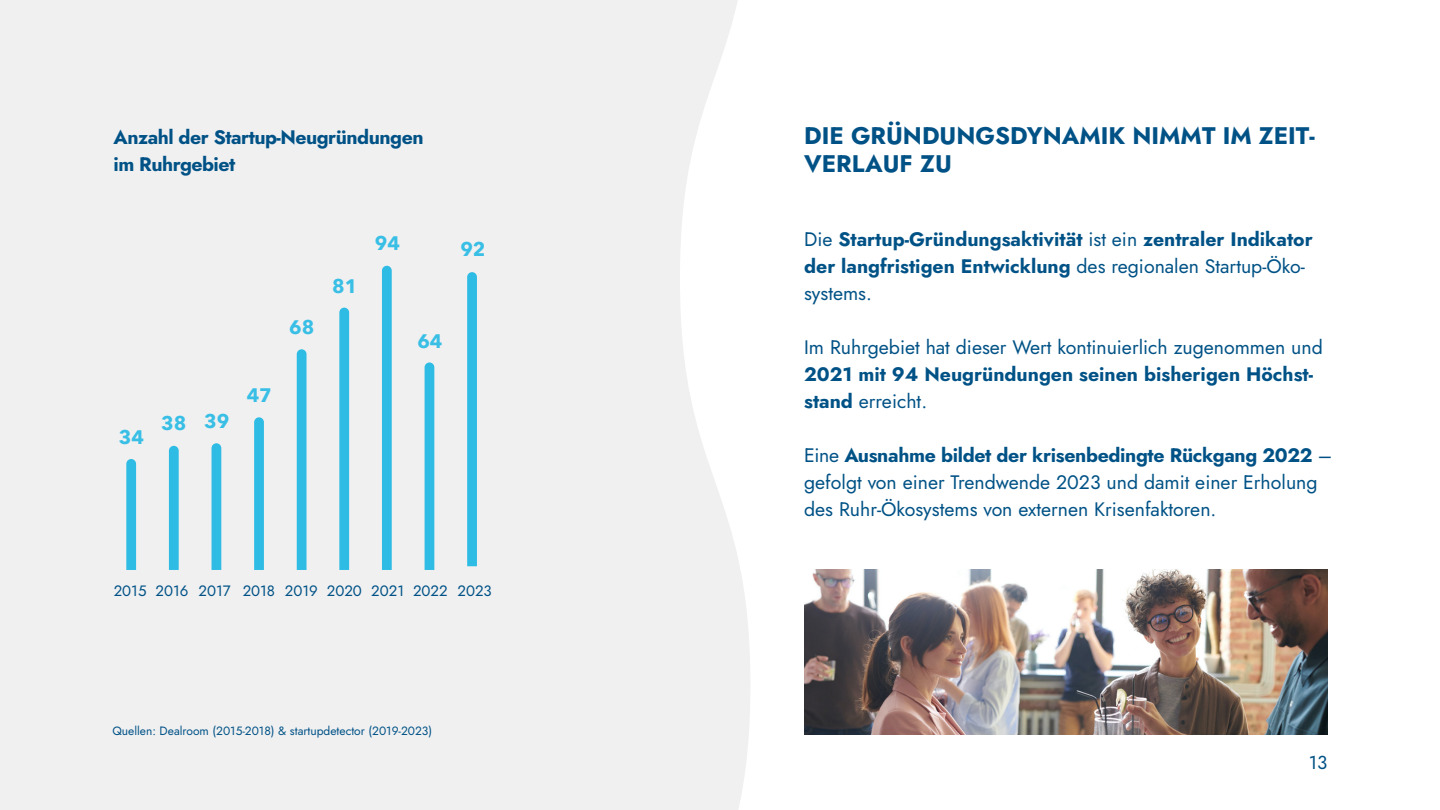
<style>
.page{position:relative;width:1440px;height:810px;background:#fff}
.page>*{position:absolute;margin:0;border:0;box-sizing:border-box;transform-origin:0 0}
.t1{font:24px/28.5px "Jost";color:#005286}
.t2{font:19.5px/27px "Jost";color:#005286}
.t3{font:19.5px/27px "Jost";letter-spacing:-.025em;color:#005286}
.t4{font:700 19.5px "Avenir Next";color:#39bfe5}
.t5{font:18.75px "Jost";color:#005286}
.t6{font:15px "Jost";color:#005286}
.t7{font:12px "Jost";color:#005286}
</style>
<div class="page">
<div style="left:0;top:0;width:750px;height:810px;background:#f0f0f1"></div>
<svg style="left:126px;top:459px;width:10px;height:111px"></svg>
<svg style="left:169px;top:446px;width:10px;height:124px"></svg>
<svg style="left:212px;top:443px;width:9px;height:127px"></svg>
<svg style="left:254px;top:417px;width:10px;height:153px;background:#34bde4"></svg>
<svg style="left:297px;top:349px;width:10px;height:221px;background:#39bee4"></svg>
<svg style="left:339px;top:308px;width:10px;height:262px;background:#36bde4"></svg>
<svg style="left:382px;top:266px;width:10px;height:304px;background:#34bde4"></svg>
<div style="left:425px;top:362px;width:9px;height:208px;background:#2fbce4"></div>
<svg style="left:467px;top:272px;width:10px;height:294px;background:#33bde4"></svg>
<img style="left:804px;top:570px;width:524px;height:165px">
<p class="t3" style="left:114px;top:124px;width:312px">Anzahl der Startup-Neugründungen im Ruhrgebiet</p>
<p class="t4" style="left:289px;top:310px;width:27px">68</p>
<p class="t4" style="left:332px;top:269px;width:27px">81</p>
<p class="t4" style="left:119px;top:420px;width:27px">34</p>
<p class="t4" style="left:161px;top:406px;width:70px">38 39</p>
<p class="t4" style="left:247px;top:378px;width:27px">47</p>
<p class="t4" style="left:375px;top:226px;width:27px">94</p>
<p class="t4" style="left:460px;top:233px;width:27px">92</p>
<p class="t4" style="left:417px;top:324px;width:27px">64</p>
<p class="t6" style="left:114px;top:581px;width:379px">2015 2016 2017 2018 2019 2020 2021 2022 2023</p>
<p class="t7" style="left:112px;top:723px;width:321px">Quellen: Dealroom (2015-2018) &amp; startupdetector (2019-2023)</p>
<p class="t1" style="left:804px;top:121px;width:512px">DIE GRÜNDUNGSDYNAMIK NIMMT IM ZEIT-<br>VERLAUF ZU</p>
<p class="t2" style="left:804px;top:226px;width:510px">Die Startup-Gründungsaktivität ist ein zentraler Indikator der langfristigen Entwicklung des regionalen Startup-Öko&shy;systems.</p>
<p class="t2" style="left:804px;top:334px;width:520px">Im Ruhrgebiet hat dieser Wert kontinuierlich zugenommen und<br>2021 mit 94 Neugründungen seinen bisherigen Höchst&shy;stand erreicht.</p>
<p class="t2" style="left:804px;top:442px;width:530px">Eine Ausnahme bildet der krisenbedingte Rückgang 2022 – gefolgt von einer Trendwende 2023 und damit einer Erholung des Ruhr-Ökosystems von externen Krisenfaktoren.</p>
<p class="t5" style="left:1309px;top:750px;width:20px">13</p>
</div>
